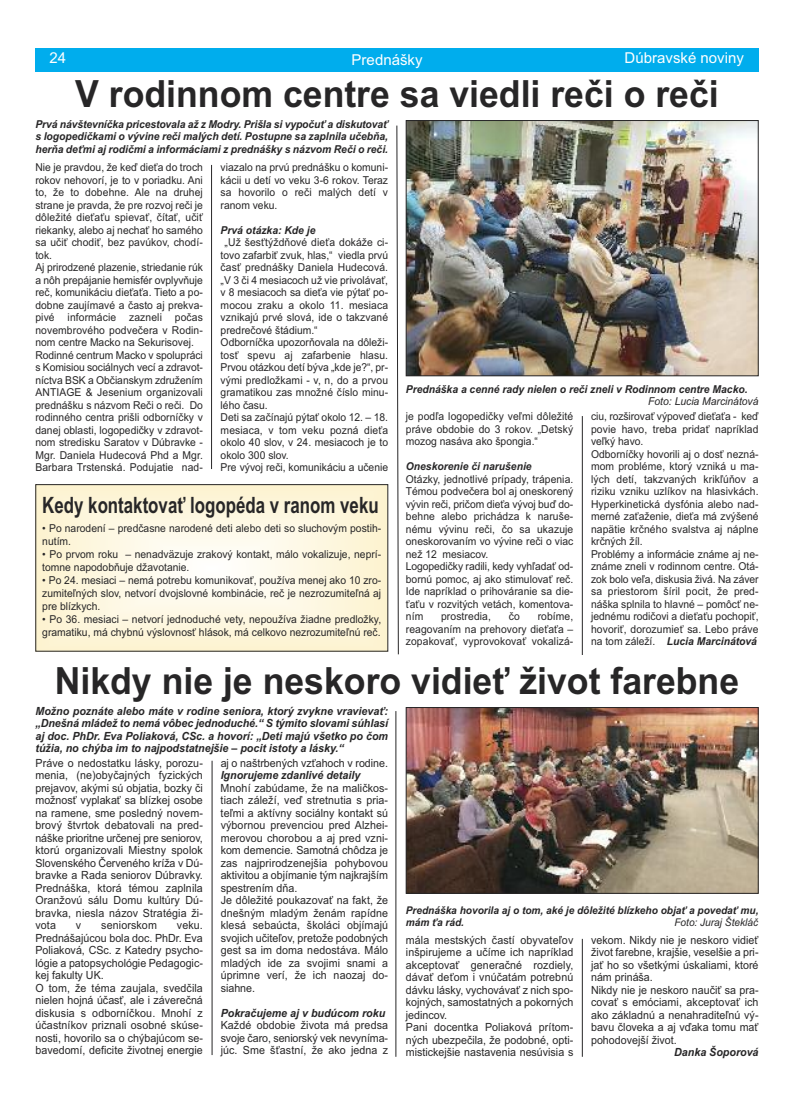
<style>
.page{position:relative;width:794px;height:1110px;background:#fff}
.page>*{position:absolute;margin:0;border:0;box-sizing:border-box;transform-origin:0 0}
.t1{font:700 37.5px "Arial";color:#272627;scale:.95 1}
.t2{font:700 22.5px "Arial";color:#272627;scale:.75 1}
.t3{font:15px "Arial";color:#fff}
.t4{font:11.25px/12.5px "Arial";letter-spacing:.005em;color:#272627;scale:.95 1}
.t5{font:italic 700 11.25px/12.5px "Arial";color:#272627;text-align:justify;scale:.95 1}
.t6{font:10.88px/12.5px "Arial";color:#272627;scale:.95 1}
.t7{font:italic 700 10.88px/12.5px "Arial";color:#272627;text-align:justify;scale:.95 1}
.t8{font:italic 10.88px "Arial";color:#272627;scale:.95 1}
.t9{font:italic 700 10.62px/12.5px "Arial";color:#272627;scale:.95 1}
.t10{font:italic 10.62px "Arial";color:#272627;scale:.95 1}
.s1{font-weight:700;font-style:italic}
</style>
<div class="page">
<div style="left:35px;top:48px;width:723px;height:23px;background:#00aded"></div>
<svg style="left:396px;top:125px;width:3px;height:529px"></svg>
<hr style="left:211px;top:165px;width:1px;height:304px;background:#272627">
<hr style="left:582px;top:416px;width:1px;height:238px;background:#272627">
<img style="left:408px;top:122px;width:348px;height:252px">
<div style="left:406px;top:120px;width:352px;height:256px;border:1px solid #272627"></div>
<svg style="left:37px;top:486px;width:349px;height:163px"></svg>
<div style="left:35px;top:484px;width:353px;height:167px;border:1px solid #272627"></div>
<img style="left:408px;top:709px;width:348px;height:182px">
<div style="left:406px;top:707px;width:352px;height:186px;border:1px solid #272627"></div>
<hr style="left:212px;top:760px;width:1px;height:294px;background:#272627">
<hr style="left:395px;top:710px;width:1px;height:346px;background:#272627">
<hr style="left:582px;top:938px;width:1px;height:118px;background:#272627">
<h3 class="t3" style="left:49px;top:49px;width:18px">24</h3>
<h3 class="t3" style="left:352px;top:51px;width:72px">Prednášky</h3>
<h3 class="t3" style="left:624px;top:49px;width:121px">Dúbravské noviny</h3>
<h1 class="t1" style="left:75px;top:72px;width:679px">V rodinnom centre sa viedli reči o reči</h1>
<p class="t7" style="left:35px;top:117px;width:373px">Prvá návštevníčka pricestovala až z Modry. Prišla si vypočuť a diskutovať s logopedičkami o vývine reči malých detí. Postupne sa zaplnila učebňa, herňa deťmi aj rodičmi a informáciami z prednášky s názvom Reči o reči.</p>
<p class="t6" style="left:35px;top:161px;width:178px">Nie je pravdou, že keď dieťa do troch rokov nehovorí, je to v poriadku. Ani to, že to dobehne. Ale na druhej strane je pravda, že pre rozvoj reči je dôležité dieťaťu spievať, čítať, učiť riekanky, alebo aj nechať ho samého sa učiť chodiť, bez pavúkov, chodí&shy;tok.<br>Aj prirodzené plazenie, striedanie rúk a nôh prepájanie hemisfér ovplyvňuje reč, komunikáciu dieťaťa. Tieto a po&shy;dobne zaujímavé a často aj prekva&shy;pivé informácie zazneli počas novembrového podvečera v Rodin&shy;nom centre Macko na Sekurisovej.<br>Rodinné centrum Macko v spolupráci s Komisiou sociálnych vecí a zdravot&shy;níctva BSK a Občianskym združením ANTIAGE &amp; Jesenium organizovali prednášku s názvom Reči o reči. Do rodinného centra prišli odborníčky v danej oblasti, logopedičky v zdravot&shy;nom stredisku Saratov v Dúbravke - Mgr. Daniela Hudecová Phd a Mgr.<br>Barbara Trstenská. Podujatie nad-</p>
<p class="t6" style="left:221px;top:161px;width:178px;text-align:justify">viazalo na prvú prednášku o komuni&shy;kácii u detí vo veku 3-6 rokov. Teraz sa hovorilo o reči malých detí v ranom veku.</p>
<p class="t7" style="left:221px;top:223px;width:101px">Prvá otázka: Kde je</p>
<p class="t6" style="left:221px;top:236px;width:178px;text-indent:4px">„Už šesťtýždňové dieťa dokáže ci&shy;tovo zafarbiť zvuk, hlas,“ viedla prvú časť prednášky Daniela Hudecová. „V 3 či 4 mesiacoch už vie privolávať, v 8 mesiacoch sa dieťa vie pýtať po&shy;mocou zraku a okolo 11. mesiaca vznikajú prvé slová, ide o takzvané predrečové štádium.“<br>Odborníčka upozorňovala na dôleži&shy;tosť spevu aj zafarbenie hlasu.<br>Prvou otázkou detí býva „kde je?“, pr&shy;vými predložkami - v, n, do a prvou gramatikou zas množné číslo minu&shy;lého času.<br>Deti sa začínajú pýtať okolo 12. – 18. mesiaca, v tom veku pozná dieťa okolo 40 slov, v 24. mesiacoch je to okolo 300 slov.<br>Pre vývoj reči, komunikáciu a učenie</p>
<h2 class="t2" style="left:42px;top:492px;width:450px">Kedy kontaktovať logopéda v ranom veku</h2>
<p class="t6" style="left:42px;top:521px;width:358px;line-height:13px">• Po narodení – predčasne narodené deti alebo deti so sluchovým postih&shy;nutím.</p>
<p class="t6" style="left:42px;top:547px;width:358px;line-height:13px">• Po prvom roku – nenadväzuje zrakový kontakt, málo vokalizuje, neprí&shy;tomne napodobňuje džavotanie.</p>
<p class="t6" style="left:42px;top:574px;width:358px;line-height:13px;text-align:justify">• Po 24. mesiaci – nemá potrebu komunikovať, používa menej ako 10 zro&shy;zumiteľných slov, netvorí dvojslovné kombinácie, reč je nezrozumiteľná aj pre blízkych.</p>
<p class="t6" style="left:42px;top:613px;width:358px;line-height:13px">• Po 36. mesiaci – netvorí jednoduché vety, nepoužíva žiadne predložky, gramatiku, má chybnú výslovnosť hlások, má celkovo nezrozumiteľnú reč.</p>
<p class="t7" style="left:406px;top:383px;width:361px">Prednáška a cenné rady nielen o reči zneli v Rodinnom centre Macko.</p>
<p class="t8" style="left:648px;top:395px;width:118px">Foto: Lucia Marcinátová</p>
<p class="t6" style="left:406px;top:410px;width:178px;text-align:justify">je podľa logopedičky veľmi dôležité práve obdobie do 3 rokov. „Detský mozog nasáva ako špongia.“</p>
<p class="t7" style="left:406px;top:460px;width:134px">Oneskorenie či narušenie</p>
<p class="t6" style="left:406px;top:472px;width:178px">Otázky, jednotlivé prípady, trápenia.<br>Témou podvečera bol aj oneskorený vývin reči, pričom dieťa vývoj buď do&shy;behne alebo prichádza k naruše&shy;nému vývinu reči, čo sa ukazuje oneskorovaním vo vývine reči o viac než 12 mesiacov.<br>Logopedičky radili, kedy vyhľadať od&shy;bornú pomoc, aj ako stimulovať reč.<br>Ide napríklad o prihováranie sa die&shy;ťaťu v rozvitých vetách, komentova&shy;ním</p>
<p class="t6" style="left:406px;top:610px;width:178px;text-align:justify;text-indent:132px">robíme, reagovaním na prehovory dieťaťa – zopakovať, vyprovokovať vokalizá-</p>
<p class="t6" style="left:441px;top:610px;width:54px">prostredia,</p>
<p class="t6" style="left:509px;top:610px;width:13px">čo</p>
<p class="t6" style="left:591px;top:410px;width:178px">ciu, rozširovať výpoveď dieťaťa - keď povie havo, treba pridať napríklad veľký havo.<br>Odborníčky hovorili aj o dosť nezná&shy;mom probléme, ktorý vzniká u ma&shy;lých detí, takzvaných krikľúňov a riziku vzniku uzlíkov na hlasivkách.<br>Hyperkinetická dysfónia alebo nad&shy;merné zaťaženie, dieťa má zvýšené napätie krčného svalstva aj náplne krčných žíl.<br>Problémy a informácie známe aj ne&shy;známe zneli v rodinnom centre. Otá&shy;zok bolo veľa, diskusia živá. Na záver sa priestorom šíril pocit, že pred&shy;náška splnila to hlavné – pomôcť ne&shy;jednému rodičovi a dieťaťu pochopiť, hovoriť, dorozumieť sa. Lebo práve na tom záleží. <span class="s1">Lucia Marcinátová</span></p>
<h1 class="t1" style="left:55px;top:659px;width:722px">Nikdy nie je neskoro vidieť život farebne</h1>
<p class="t5" style="left:35px;top:704px;width:373px">Možno poznáte alebo máte v rodine seniora, ktorý zvykne vravievať: „Dnešná mládež to nemá vôbec jednoduché.“ S týmito slovami súhlasí aj doc. PhDr. Eva Poliaková, CSc. a hovorí: „Deti majú všetko po čom túžia, no chýba im to najpodstatnejšie – pocit istoty a lásky.“</p>
<p class="t4" style="left:35px;top:756px;width:178px;text-align:justify">Práve o nedostatku lásky, porozu&shy;menia, (ne)obyčajných fyzických prejavov, akými sú objatia, bozky či možnosť vyplakať sa blízkej osobe na ramene, sme posledný novem&shy;brový štvrtok debatovali na pred&shy;náške prioritne určenej pre seniorov, ktorú organizovali Miestny spolok Slovenského Červeného kríža v Dú&shy;bravke a Rada seniorov Dúbravky.<br>Prednáška, ktorá témou zaplnila Oranžovú sálu Domu kultúry Dú&shy;bravka, niesla názov Stratégia ži&shy;vota</p>
<p class="t4" style="left:35px;top:918px;width:178px;text-indent:141px">veku.<br>Prednášajúcou bola doc. PhDr. Eva<br>Poliaková, CSc. z Katedry psycho&shy;lógie a patopsychológie Pedagogic&shy;kej fakulty UK.<br>O tom, že téma zaujala, svedčila nielen hojná účasť, ale i záverečná diskusia s odborníčkou. Mnohí z účastníkov priznali osobné skúse&shy;nosti, hovorilo sa o chýbajúcom se&shy;bavedomí, deficite životnej energie</p>
<p class="t4" style="left:76px;top:918px;width:7px">v</p>
<p class="t4" style="left:101px;top:918px;width:60px">seniorskom</p>
<p class="t4" style="left:221px;top:756px;width:178px">aj o naštrbených vzťahoch v rodine.</p>
<p class="t5" style="left:221px;top:768px;width:148px">Ignorujeme zdanlivé detaily</p>
<p class="t4" style="left:221px;top:781px;width:178px">Mnohí zabúdame, že na maličkos&shy;tiach záleží, veď stretnutia s pria&shy;teľmi a aktívny sociálny kontakt sú výbornou prevenciou pred Alzhei&shy;merovou chorobou a aj pred vzni&shy;kom demencie. Samotná chôdza je zas najprirodzenejšia pohybovou aktivitou a objímanie tým najkrajším spestrením dňa.<br>Je dôležité poukazovať na fakt, že dnešným mladým ženám rapídne klesá sebaúcta, školáci objímajú svojich učiteľov, pretože podobných gest sa im doma nedostáva. Málo mladých ide za svojimi snami a úprimne verí, že ich naozaj do&shy;siahne.</p>
<p class="t5" style="left:221px;top:1006px;width:175px">Pokračujeme aj v budúcom roku</p>
<p class="t4" style="left:221px;top:1018px;width:178px;text-align:justify">Každé obdobie života má predsa svoje čaro, seniorský vek nevyníma&shy;júc. Sme šťastní, že ako jedna z</p>
<p class="t9" style="left:406px;top:903px;width:373px">Prednáška hovorila aj o tom, aké je dôležité blízkeho objať a povedať mu, mám ťa rád.</p>
<p class="t10" style="left:674px;top:916px;width:89px">Foto: Juraj Štekláč</p>
<p class="t4" style="left:406px;top:933px;width:178px">mála mestských častí obyvateľov inšpirujeme a učíme ich napríklad akceptovať generačné rozdiely, dávať deťom i vnúčatám potrebnú dávku lásky, vychovávať z nich spo&shy;kojných, samostatných a pokorných jedincov.<br>Pani docentka Poliaková prítom&shy;ných ubezpečila, že podobné, opti&shy;mistickejšie nastavenia nesúvisia s</p>
<p class="t4" style="left:591px;top:933px;width:178px">vekom. Nikdy nie je neskoro vidieť život farebne, krajšie, veselšie a pri&shy;jať ho so všetkými úskaliami, ktoré nám prináša.<br>Nikdy nie je neskoro naučiť sa pra&shy;covať s emóciami, akceptovať ich ako základnú a nenahraditeľnú vý&shy;bavu človeka a aj vďaka tomu mať pohodovejší život.</p>
<p class="t5" style="left:674px;top:1045px;width:90px">Danka Šoporová</p>
</div>
